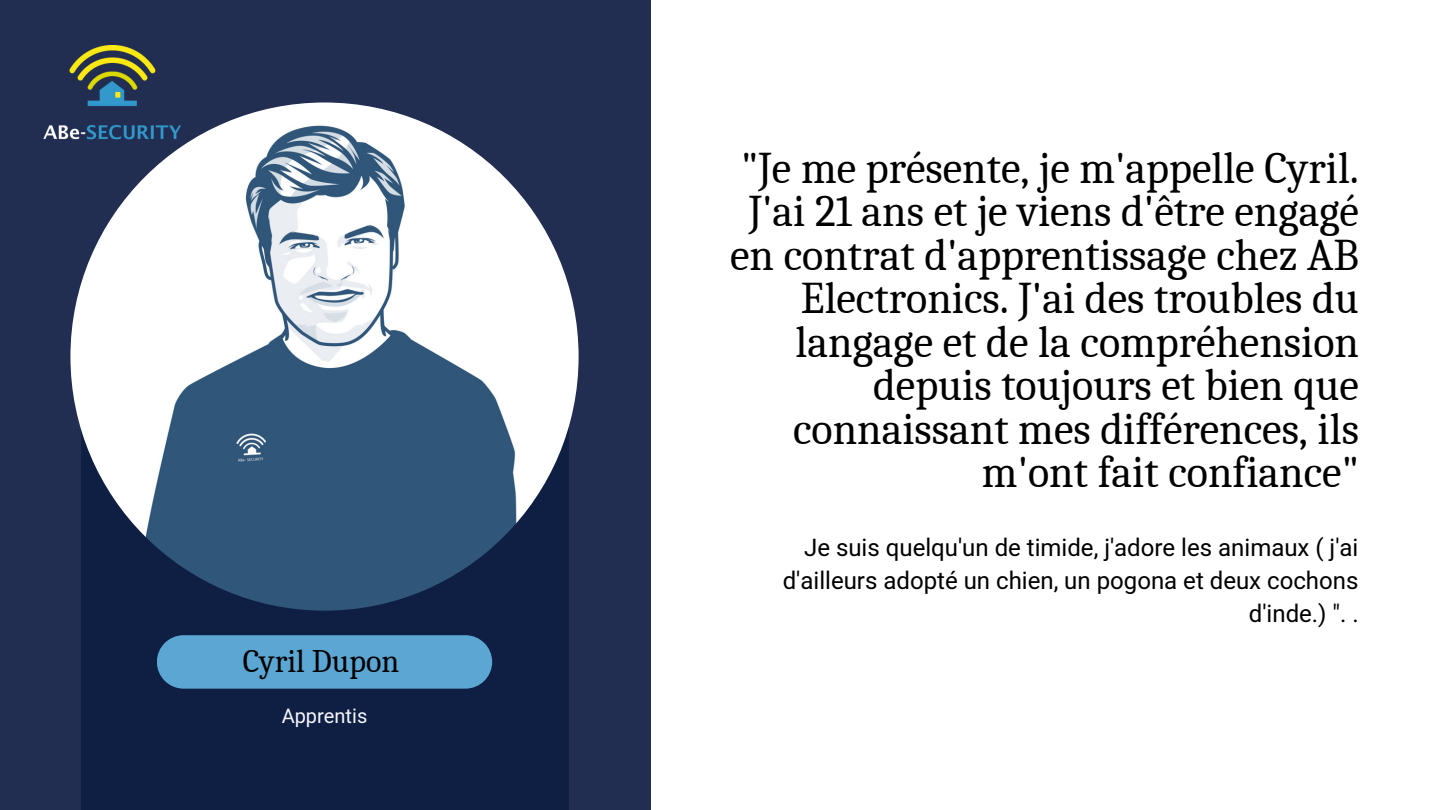
<style>
.page{position:relative;width:1440px;height:810px;background:#fff}
.page>*{position:absolute;margin:0;border:0;box-sizing:border-box;transform-origin:0 0}
.t1{font:44px/43.5px "Caladea";color:#000;text-align:right}
.t2{font:32px "Caladea";color:#000}
.t3{font:24px/33px "Heebo";color:#000;text-align:right}
.t4{font:20px "Heebo";color:#f4f6fc}
</style>
<div class="page">
<div style="left:0;top:0;width:650px;height:810px;background:#212e51"></div>
<div style="left:81px;top:325px;width:487px;height:485px;background:#0f1e43"></div>
<img style="left:70px;top:103px;width:509px;height:508px;border-radius:50%">
<div style="left:157px;top:635px;width:335px;height:53px;background:#5ba6d3;border-radius:27px"></div>
<img style="left:43px;top:46px;width:138px;height:94px">
<p class="t2" style="left:243px;top:643px;width:158px">Cyril Dupon</p>
<p class="t4" style="left:282px;top:702px;width:87px">Apprentis</p>
<p class="t1" style="left:730px;top:147px;width:630px">"Je me présente, je m'appelle Cyril.<br>J'ai 21 ans et je viens d'être engagé en contrat d'apprentissage chez AB<br>Electronics. J'ai des troubles du langage et de la compréhension depuis toujours et bien que connaissant mes différences, ils m'ont fait confiance"</p>
<p class="t3" style="left:783px;top:532px;width:578px">Je suis quelqu'un de timide, j'adore les animaux ( j'ai d'ailleurs adopté un chien, un pogona et deux cochons d'inde.) ". .</p>
</div>
